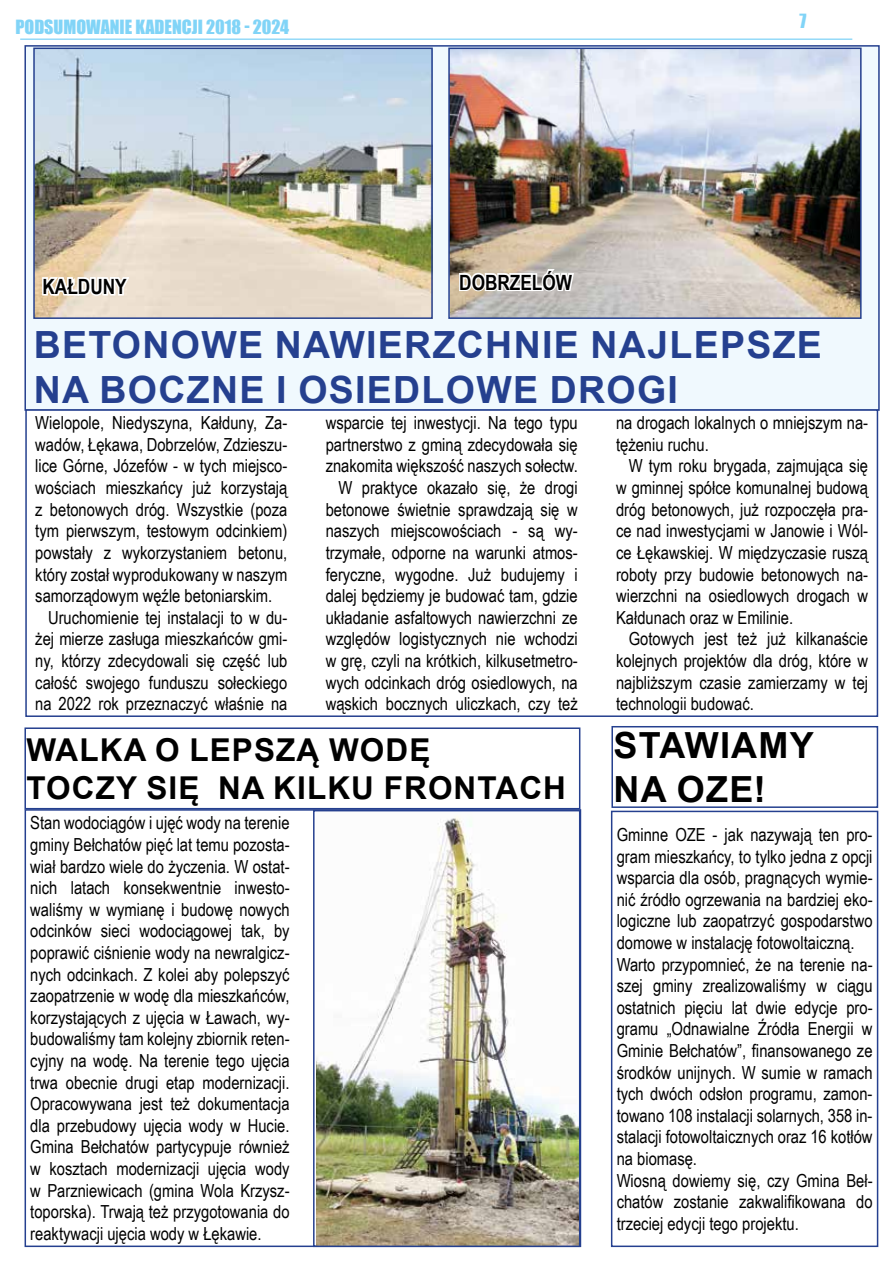
<style>
.page{position:relative;width:893px;height:1263px;background:#fff}
.page>*{position:absolute;margin:0;border:0;box-sizing:border-box;transform-origin:0 0}
.t1{font:700 37.5px/45px "Arial";letter-spacing:.035em;color:#25408f}
.t2{font:700 36px/43.2px "Arial";letter-spacing:.035em;color:#000}
.t3{font:700 31.5px/37.8px "Arial";letter-spacing:.035em;color:#000}
.t4{font:700 21px "Arial Narrow";color:#000}
.t5{font:18px/21.6px "Arial Narrow";color:#000;text-align:justify}
.t6{font:18px "Impact";color:#81d4f7}
</style>
<div class="page">
<div style="left:24px;top:45px;width:856px;height:366px;background:#f0f9fe;border:2px solid #25408f"></div>
<hr style="left:20px;top:38px;width:832px;height:2px;background:#94daf8">
<div style="left:25px;top:409px;width:853px;height:308px;border:2px solid #25408f"></div>
<img style="left:36px;top:51px;width:394px;height:265px">
<div style="left:33px;top:48px;width:400px;height:271px;border:2px solid #25408f"></div>
<img style="left:451px;top:51px;width:408px;height:265px">
<div style="left:448px;top:48px;width:414px;height:271px;border:2px solid #25408f"></div>
<div style="left:24px;top:727px;width:556px;height:82px;border:2px solid #25408f"></div>
<img style="left:317px;top:816px;width:260px;height:428px">
<div style="left:313px;top:810px;width:267px;height:437px;border:2px solid #25408f"></div>
<div style="left:611px;top:811px;width:267px;height:436px;border:2px solid #25408f"></div>
<div style="left:611px;top:726px;width:267px;height:82px;border:2px solid #25408f"></div>
<svg style="left:457px;top:264px;width:119px;height:37px"></svg>
<svg style="left:41px;top:271px;width:91px;height:30px"></svg>
<p class="t6" style="left:15px;top:13px;width:275px">PODSUMOWANIE KADENCJI 2018 - 2024</p>
<p class="t4" style="left:43px;top:271px;width:86px">KAŁDUNY</p>
<p class="t4" style="left:459px;top:266px;width:114px">DOBRZELÓW</p>
<p class="t6" style="left:799px;top:7px;width:9px">7</p>
<h1 class="t1" style="left:34px;top:323px;width:790px">BETONOWE NAWIERZCHNIE NAJLEPSZE<br>NA BOCZNE I OSIEDLOWE DROGI</h1>
<p class="t5" style="left:35px;top:411px;width:254px">Wielopole, Niedyszyna, Kałduny, Za-</p>
<p class="t5" style="left:35px;top:433px;width:254px">wadów, Łękawa, Dobrzelów, Zdzieszu-</p>
<p class="t5" style="left:35px;top:455px;width:254px">lice Górne, Józefów - w tych miejsco-</p>
<p class="t5" style="left:35px;top:476px;width:254px">wościach mieszkańcy już korzystają</p>
<p class="t5" style="left:35px;top:498px;width:254px">z betonowych dróg. Wszystkie (poza</p>
<p class="t5" style="left:35px;top:519px;width:254px">tym pierwszym, testowym odcinkiem)</p>
<p class="t5" style="left:35px;top:541px;width:254px">powstały z wykorzystaniem betonu,</p>
<p class="t5" style="left:35px;top:563px;width:254px">który został wyprodukowany w naszym</p>
<p class="t5" style="left:35px;top:584px;width:239px">samorządowym węźle betoniarskim.</p>
<p class="t5" style="left:48px;top:606px;width:241px">Uruchomienie tej instalacji to w du-</p>
<p class="t5" style="left:35px;top:627px;width:254px">żej mierze zasługa mieszkańców gmi-</p>
<p class="t5" style="left:35px;top:649px;width:254px">ny, którzy zdecydowali się część lub</p>
<p class="t5" style="left:35px;top:671px;width:254px">całość swojego funduszu sołeckiego</p>
<p class="t5" style="left:35px;top:692px;width:254px">na 2022 rok przeznaczyć właśnie na</p>
<p class="t5" style="left:326px;top:411px;width:254px;text-align:right">wsparcie tej inwestycji. Na tego typu partnerstwo z gminą zdecydowała się znakomita większość naszych sołectw.<br>W praktyce okazało się, że drogi betonowe świetnie sprawdzają się w naszych miejscowościach - są wy&shy;trzymałe, odporne na warunki atmos&shy;feryczne, wygodne. Już budujemy i dalej będziemy je budować tam, gdzie układanie asfaltowych nawierzchni ze względów logistycznych nie wchodzi w grę, czyli na krótkich, kilkusetmetro&shy;wych odcinkach dróg osiedlowych, na wąskich bocznych uliczkach, czy też</p>
<p class="t5" style="left:616px;top:411px;width:254px">na drogach lokalnych o mniejszym na&shy;tężeniu ruchu.</p>
<p class="t5" style="left:616px;top:455px;width:254px;text-indent:13px">W tym roku brygada, zajmująca się w gminnej spółce komunalnej budową dróg betonowych, już rozpoczęła pra&shy;ce nad inwestycjami w Janowie i Wól&shy;ce Łękawskiej. W międzyczasie ruszą roboty przy budowie betonowych na&shy;wierzchni na osiedlowych drogach w Kałdunach oraz w Emilinie.</p>
<p class="t5" style="left:616px;top:627px;width:254px;text-indent:13px">Gotowych jest też już kilkanaście kolejnych projektów dla dróg, które w najbliższym czasie zamierzamy w tej technologii budować.</p>
<h3 class="t3" style="left:27px;top:731px;width:541px">WALKA O LEPSZĄ WODĘ<br>TOCZY SIĘ NA KILKU FRONTACH</h3>
<p class="t5" style="left:30px;top:812px;width:261px">Stan wodociągów i ujęć wody na terenie gminy Bełchatów pięć lat temu pozosta&shy;wiał bardzo wiele do życzenia. W ostat&shy;nich latach konsekwentnie inwesto&shy;waliśmy w wymianę i budowę nowych odcinków sieci wodociągowej tak, by poprawić ciśnienie wody na newralgicz&shy;nych odcinkach. Z kolei aby polepszyć zaopatrzenie w wodę dla mieszkańców, korzystających z ujęcia w Ławach, wy&shy;budowaliśmy tam kolejny zbiornik reten&shy;cyjny na wodę. Na terenie tego ujęcia trwa obecnie drugi etap modernizacji.<br>Opracowywana jest też dokumentacja dla przebudowy ujęcia wody w Hucie.<br>Gmina Bełchatów partycypuje również w kosztach modernizacji ujęcia wody w Parzniewicach (gmina Wola Krzysz&shy;toporska). Trwają też przygotowania do reaktywacji ujęcia wody w Łękawie.</p>
<h2 class="t2" style="left:614px;top:725px;width:202px">STAWIAMY<br>NA OZE!</h2>
<p class="t5" style="left:617px;top:823px;width:257px;text-align:left">Gminne OZE - jak nazywają ten pro&shy;gram mieszkańcy, to tylko jedna z opcji wsparcia dla osób, pragnących wymie&shy;nić źródło ogrzewania na bardziej eko&shy;logiczne lub zaopatrzyć gospodarstwo domowe w instalację fotowoltaiczną.<br>Warto przypomnieć, że na terenie na&shy;szej gminy zrealizowaliśmy w ciągu ostatnich pięciu lat dwie edycje pro&shy;gramu „Odnawialne Źródła Energii w Gminie Bełchatów”, finansowanego ze środków unijnych. W sumie w ramach tych dwóch odsłon programu, zamon&shy;towano 108 instalacji solarnych, 358 in&shy;stalacji fotowoltaicznych oraz 16 kotłów na biomasę.<br>Wiosną dowiemy się, czy Gmina Beł&shy;chatów zostanie zakwalifikowana do trzeciej edycji tego projektu.</p>
</div>
